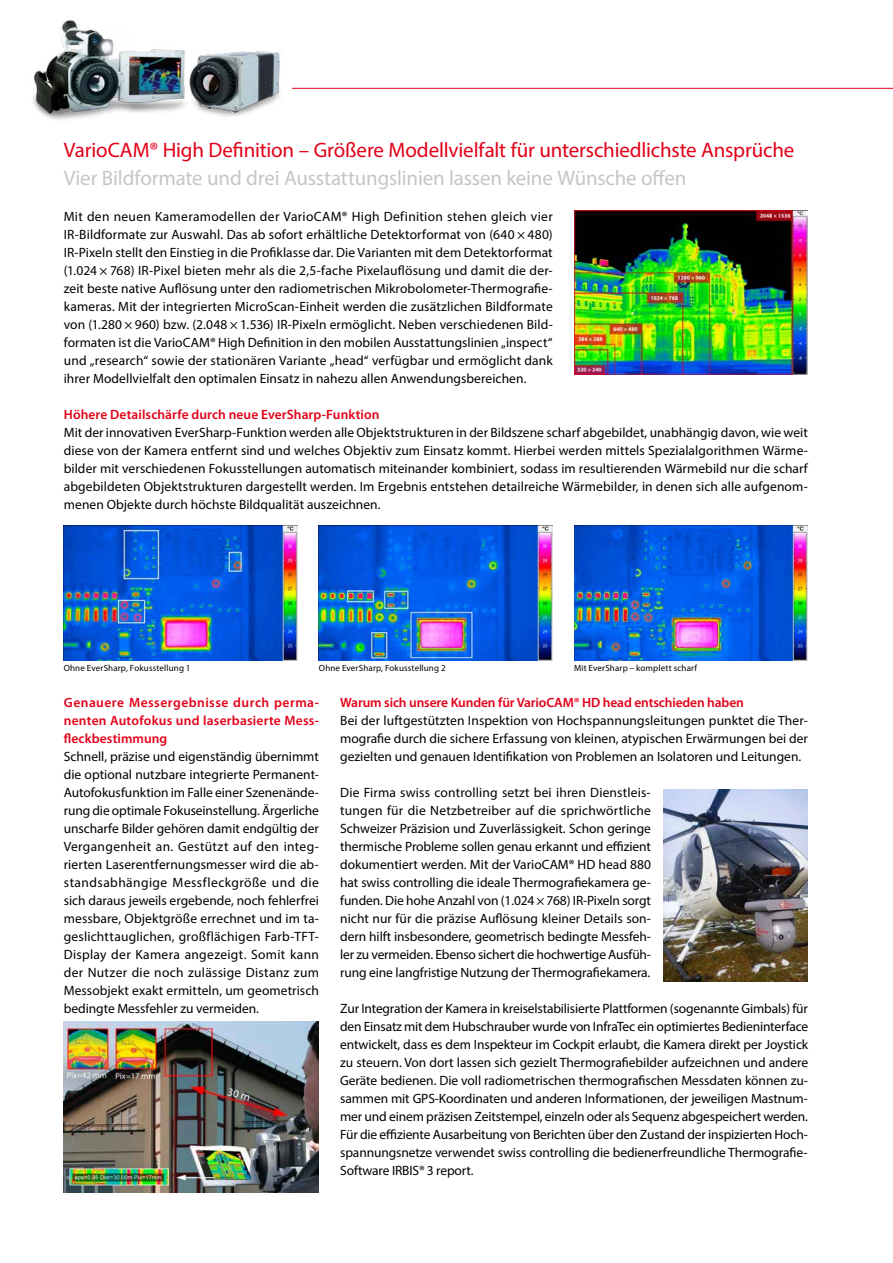
<style>
.page{position:relative;width:893px;height:1263px;background:#fff}
.page>*{position:absolute;margin:0;border:0;box-sizing:border-box;transform-origin:0 0}
.t1{font:21px "Myriad Pro";letter-spacing:-.01em;color:#e30018}
.t2{font:21px "Myriad Pro";letter-spacing:-.01em;color:#c5c6c6}
.t3{font:13.5px/18px "Myriad Pro";color:#000;text-align:justify}
.t4{font:600 13.5px/18px "Myriad Pro";letter-spacing:.005em;color:#e30018;text-align:justify}
.t5{font:9px "Myriad Pro";letter-spacing:.015em;color:#000}
</style>
<div class="page">
<hr style="left:64px;top:88px;width:829px;height:1px;background:#e30018">
<img style="left:33px;top:19px;width:258px;height:101px">
<img style="left:664px;top:789px;width:144px;height:192px">
<img style="left:64px;top:1022px;width:255px;height:171px">
<img style="left:574px;top:210px;width:234px;height:164px">
<img style="left:574px;top:525px;width:234px;height:135px">
<img style="left:319px;top:525px;width:234px;height:135px">
<img style="left:64px;top:525px;width:234px;height:135px">
<h1 class="t1" style="left:64px;top:137px;width:732px">VarioCAM® High Definition – Größere Modellvielfalt für unterschiedlichste Ansprüche</h1>
<h1 class="t2" style="left:64px;top:165px;width:624px">Vier Bildformate und drei Ausstattungslinien lassen keine Wünsche offen</h1>
<p class="t3" style="left:64px;top:207px;width:490px">Mit den neuen Kameramodellen der VarioCAM® High Definition stehen gleich vier IR-Bildformate zur Auswahl. Das ab sofort erhältliche Detektorformat von (640 × 480)<br>IR-Pixeln stellt den Einstieg in die Profiklasse dar. Die Varianten mit dem Detektorformat (1.024 × 768) IR-Pixel bieten mehr als die 2,5-fache Pixelauflösung und damit die der&shy;zeit beste native Auflösung unter den radiometrischen Mikrobolometer-Thermografie&shy;kameras. Mit der integrierten MicroScan-Einheit werden die zusätzlichen Bildformate von (1.280 × 960) bzw. (2.048 × 1.536) IR-Pixeln ermöglicht. Neben verschiedenen Bild&shy;formaten ist die VarioCAM® High Definition in den mobilen Ausstattungslinien „inspect“ und „research“ sowie der stationären Variante „head“ verfügbar und ermöglicht dank ihrer Modellvielfalt den optimalen Einsatz in nahezu allen Anwendungsbereichen.</p>
<p class="t4" style="left:64px;top:405px;width:317px">Höhere Detailschärfe durch neue EverSharp-Funktion</p>
<p class="t3" style="left:64px;top:423px;width:746px">Mit der innovativen EverSharp-Funktion werden alle Objektstrukturen in der Bildszene scharf abgebildet, unabhängig davon, wie weit diese von der Kamera entfernt sind und welches Objektiv zum Einsatz kommt. Hierbei werden mittels Spezialalgorithmen Wärme&shy;bilder mit verschiedenen Fokusstellungen automatisch miteinander kombiniert, sodass im resultierenden Wärmebild nur die scharf abgebildeten Objektstrukturen dargestellt werden. Im Ergebnis entstehen detailreiche Wärmebilder, in denen sich alle aufgenom&shy;menen Objekte durch höchste Bildqualität auszeichnen.</p>
<p class="t5" style="left:64px;top:663px;width:128px">Ohne EverSharp, Fokusstellung 1</p>
<p class="t5" style="left:319px;top:663px;width:128px">Ohne EverSharp, Fokusstellung 2</p>
<p class="t5" style="left:574px;top:663px;width:125px">Mit EverSharp – komplett scharf</p>
<p class="t4" style="left:64px;top:693px;width:257px">Genauere Messergebnisse durch perma&shy;nenten Autofokus und laserbasierte Mess&shy;fleckbestimmung</p>
<p class="t3" style="left:64px;top:747px;width:257px">Schnell, präzise und eigenständig übernimmt die optional nutzbare integrierte Permanent-Autofokusfunktion im Falle einer Szenenände&shy;rung die optimale Fokuseinstellung. Ärgerliche unscharfe Bilder gehören damit endgültig der Vergangenheit an. Gestützt auf den integ&shy;rierten Laserentfernungsmesser wird die ab&shy;standsabhängige Messfleckgröße und die sich daraus jeweils ergebende, noch fehlerfrei messbare, Objektgröße errechnet und im ta&shy;geslichttauglichen, großflächigen Farb-TFT-Display der Kamera angezeigt. Somit kann der Nutzer die noch zulässige Distanz zum Messobjekt exakt ermitteln, um geometrisch bedingte Messfehler zu vermeiden.</p>
<p class="t4" style="left:340px;top:693px;width:405px">Warum sich unsere Kunden für VarioCAM® HD head entschieden haben</p>
<p class="t3" style="left:340px;top:711px;width:469px">Bei der luftgestützten Inspektion von Hochspannungsleitungen punktet die Ther&shy;mografie durch die sichere Erfassung von kleinen, atypischen Erwärmungen bei der gezielten und genauen Identifikation von Problemen an Isolatoren und Leitungen.</p>
<p class="t3" style="left:340px;top:783px;width:312px">Die Firma swiss controlling setzt bei ihren Dienstleis&shy;tungen für die Netzbetreiber auf die sprichwörtliche Schweizer Präzision und Zuverlässigkeit. Schon geringe thermische Probleme sollen genau erkannt und effizient dokumentiert werden. Mit der VarioCAM® HD head 880 hat swiss controlling die ideale Thermografiekamera ge&shy;funden. Die hohe Anzahl von (1.024× 768) IR-Pixeln sorgt nicht nur für die präzise Auflösung kleiner Details son&shy;dern hilft insbesondere, geometrisch bedingte Messfeh&shy;ler zu vermeiden. Ebenso sichert die hochwertige Ausfüh&shy;rung eine langfristige Nutzung der Thermografiekamera.</p>
<p class="t3" style="left:340px;top:999px;width:470px">Zur Integration der Kamera in kreiselstabilisierte Plattformen (sogenannte Gimbals) für den Einsatz mit dem Hubschrauber wurde von InfraTec ein optimiertes Bedieninterface entwickelt, dass es dem Inspekteur im Cockpit erlaubt, die Kamera direkt per Joystick zu steuern. Von dort lassen sich gezielt Thermografiebilder aufzeichnen und andere Geräte bedienen. Die voll radiometrischen thermografischen Messdaten können zu&shy;sammen mit GPS-Koordinaten und anderen Informationen, der jeweiligen Mastnum&shy;mer und einem präzisen Zeitstempel, einzeln oder als Sequenz abgespeichert werden.<br>Für die effiziente Ausarbeitung von Berichten über den Zustand der inspizierten Hoch&shy;spannungsnetze verwendet swiss controlling die bedienerfreundliche Thermografie-Software IRBIS® 3 report.</p>
</div>
